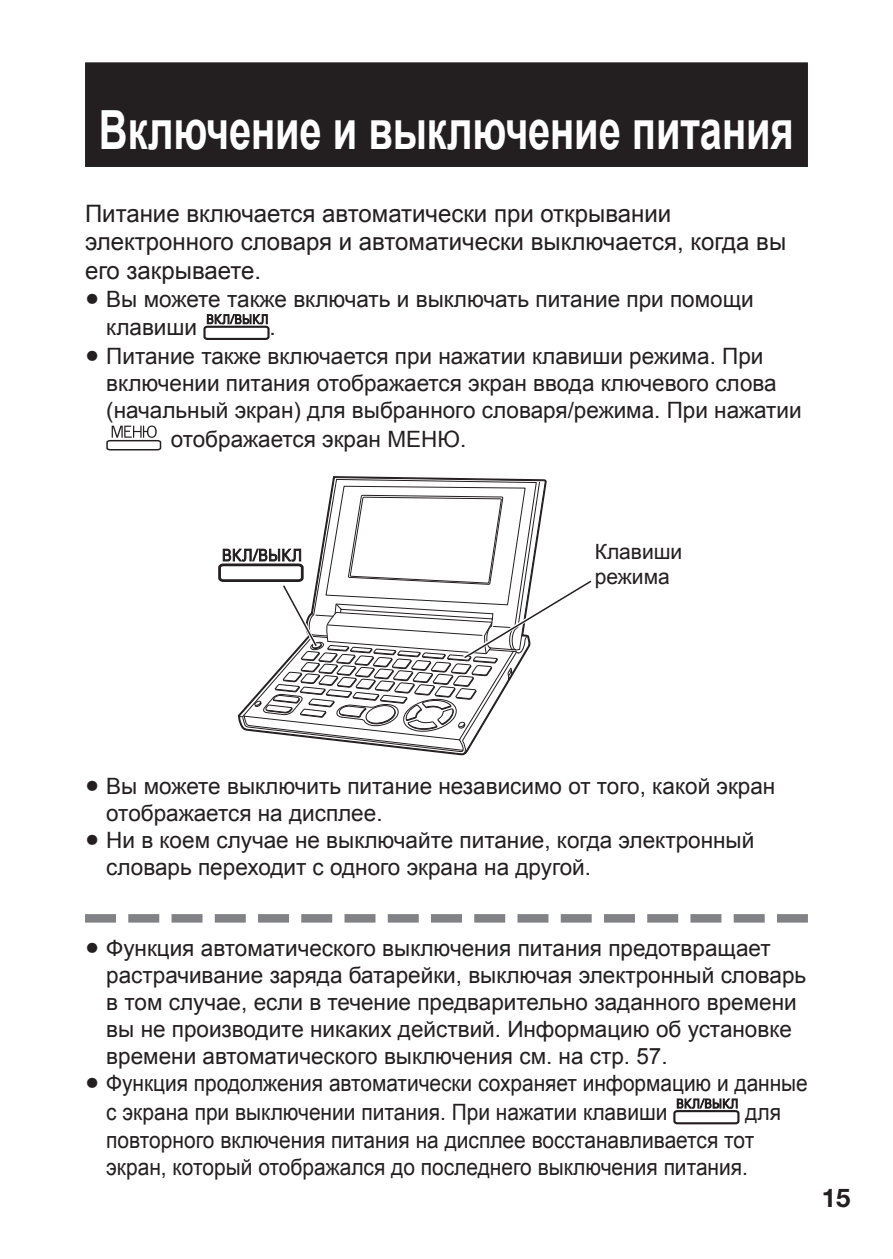
<style>
.page{position:relative;width:893px;height:1259px;background:#fff}
.page>*{position:absolute;margin:0;border:0;box-sizing:border-box;transform-origin:0 0}
.t1{font:700 54px "Arial";color:#fff;scale:.74 1}
.t2{font:300 28.5px/57px "Helvetica Neue LT Pro";color:#231f20}
.t3{font:700 25.8px "Helvetica Neue LT Pro";color:#231f20}
.t4{font:24px/28.8px "Arial";color:#231f20}
.t5{font:22.5px/27.3px "Arial";color:#231f20}
.t6{font:22.5px/27.9px "Arial";color:#231f20;scale:.93 1}
.t7{font:21px/25.2px "Arial";color:#231f20}
</style>
<div class="page">
<div style="left:85px;top:62px;width:723px;height:105px;background:#231f20"></div>
<svg style="left:85px;top:914px;width:723px;height:8px"></svg>
<div style="left:203px;top:326px;width:67px;height:14px;border:2px solid #231f20;border-radius:3px"></div>
<svg style="left:207px;top:314px;width:61px;height:10px"></svg>
<svg style="left:106px;top:425px;width:56px;height:26px"></svg>
<svg style="left:218px;top:477px;width:374px;height:277px"></svg>
<div style="left:673px;top:1110px;width:66px;height:14px;border:2px solid #231f20;border-radius:3px"></div>
<svg style="left:677px;top:1098px;width:61px;height:11px"></svg>
<h1 class="t1" style="left:99px;top:101px;width:940px">Включение и выключение питания</h1>
<p class="t4" style="left:85px;top:199px;width:703px">Питание включается автоматически при открывании электронного словаря и автоматически выключается, когда вы его закрываете.</p>
<p class="t5" style="left:106px;top:285px;width:649px;line-height:28.5px">Вы можете также включать и выключать питание при помощи клавиши</p>
<p class="t5" style="left:106px;top:314px;width:697px;text-indent:163px">.<br>Питание также включается при нажатии клавиши режима. При включении питания отображается экран ввода ключевого слова (начальный экран) для выбранного словаря/режима. При нажатии</p>
<p class="t5" style="left:171px;top:425px;width:297px">отображается экран МЕНЮ.</p>
<p class="t2" style="left:85px;top:270px;width:16px">• •</p>
<p class="t7" style="left:595px;top:539px;width:89px">Клавиши режима</p>
<p class="t2" style="left:85px;top:759px;width:16px;line-height:54px">• •</p>
<p class="t5" style="left:106px;top:772px;width:670px">Вы можете выключить питание независимо от того, какой экран отображается на дисплее.<br>Ни в коем случае не выключайте питание, когда электронный словарь переходит с одного экрана на другой.</p>
<p class="t2" style="left:85px;top:919px;width:16px">•</p>
<p class="t2" style="left:85px;top:1054px;width:16px">•</p>
<p class="t5" style="left:106px;top:934px;width:703px">Функция автоматического выключения питания предотвращает растрачивание заряда батарейки, выключая электронный словарь в том случае, если в течение предварительно заданного времени вы не производите никаких действий. Информацию об установке времени автоматического выключения см. на стр. 57.<br>Функция продолжения автоматически сохраняет информацию и данные с экрана при выключении питания. При нажатии клавиши</p>
<p class="t6" style="left:106px;top:1097px;width:727px;text-indent:639px">для повторного включения питания на дисплее восстанавливается тот экран, который отображался до последнего выключения питания.</p>
<p class="t3" style="left:822px;top:1182px;width:30px">15</p>
</div>
